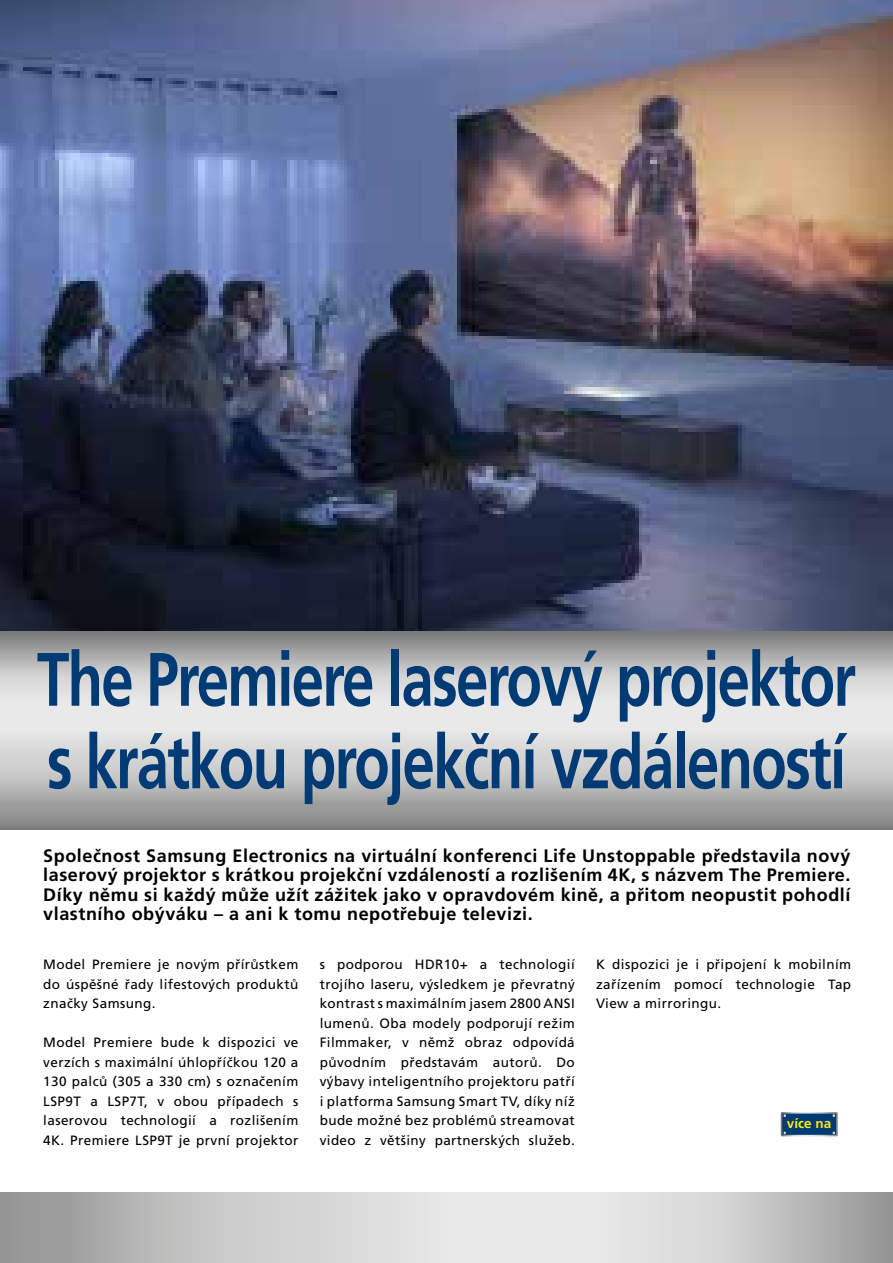
<style>
.page{position:relative;width:893px;height:1263px;background:#fff}
.page>*{position:absolute;margin:0;border:0;box-sizing:border-box;transform-origin:0 0}
.t1{font:700 75.45px/82.5px "Frutiger CE";letter-spacing:-.03em;color:#003b75;scale:.77 1}
.t2{font:700 18px/19.5px "Frutiger CE";letter-spacing:.03em;color:#000;text-align:justify}
.t3{font:13.5px/19.5px "Frutiger CE";letter-spacing:.03em;color:#000;text-align:justify}
.t4{font:700 13.5px "Frutiger CE";color:#ffed00}
</style>
<div class="page">
<img style="left:0;top:0;width:893px;height:631px">
<svg style="left:0;top:631px;width:893px;height:198px;background:#c1c1c1"></svg>
<svg style="left:0;top:1193px;width:893px;height:70px;background:#cacaca"></svg>
<div style="left:781px;top:1113px;width:56px;height:22px;background:#003b75"></div>
<div style="left:781px;top:1112px;width:57px;height:24px;border:2px solid #fff"></div>
<h1 class="t1" style="left:37px;top:638px;width:1065px">The Premiere laserový projektor s krátkou projekční vzdáleností</h1>
<p class="t2" style="left:43px;top:846px;width:809px">Společnost Samsung Electronics na virtuální konferenci Life Unstoppable představila nový laserový projektor s krátkou projekční vzdáleností a rozlišením 4K, s názvem The Premiere.<br>Díky němu si každý může užít zážitek jako v opravdovém kině, a přitom neopustit pohodlí vlastního obýváku – a ani k tomu nepotřebuje televizi.</p>
<p class="t3" style="left:43px;top:955px;width:257px">Model Premiere je novým přírůstkem do úspěšné řady lifestových produktů značky Samsung.</p>
<p class="t3" style="left:43px;top:1033px;width:257px">Model Premiere bude k dispozici ve verzích s maximální úhlopříčkou 120 a 130 palců (305 a 330 cm) s označením LSP9T a LSP7T, v obou případech s laserovou technologií a rozlišením 4K. Premiere LSP9T je první projektor</p>
<p class="t3" style="left:320px;top:955px;width:257px">s podporou HDR10+ a technologií trojího laseru, výsledkem je převratný kontrast s maximálním jasem 2800 ANSI lumenů. Oba modely podporují režim Filmmaker, v němž obraz odpovídá původním představám autorů. Do výbavy inteligentního projektoru patří i platforma Samsung Smart TV, díky níž bude možné bez problémů streamovat video z většiny partnerských služeb.</p>
<p class="t3" style="left:596px;top:955px;width:257px">K dispozici je i připojení k mobilním zařízením pomocí technologie Tap View a mirroringu.</p>
<p class="t4" style="left:787px;top:1116px;width:46px">více na</p>
</div>
